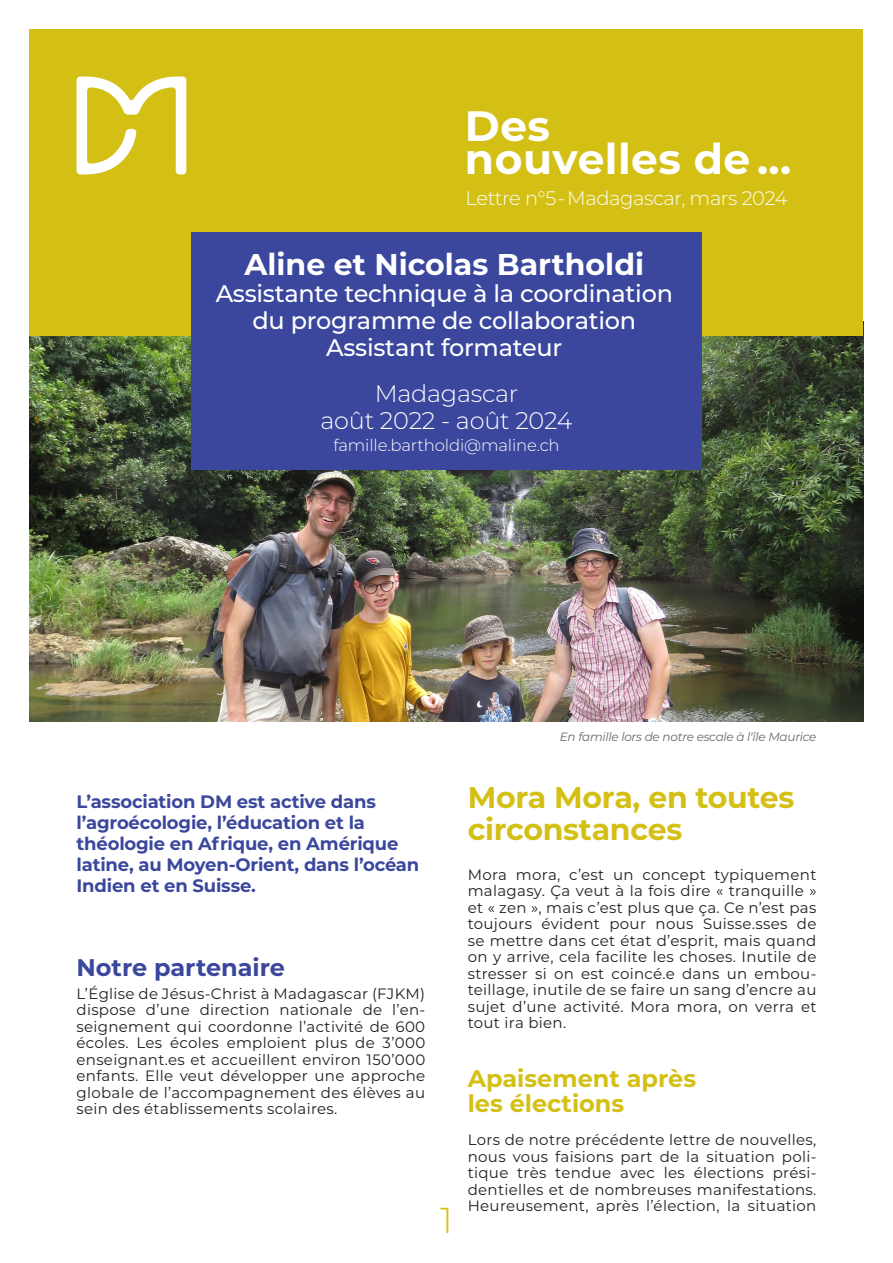
<style>
.page{position:relative;width:893px;height:1263px;background:#fff}
.page>*{position:absolute;margin:0;border:0;box-sizing:border-box;transform-origin:0 0}
.t1{font:700 42.3px "Montserrat";letter-spacing:.01em;color:#fff}
.t2{font:300 36px "Montserrat";color:#d4c015}
.t3{font:700 30px/31.5px "Montserrat";letter-spacing:-.01em;color:#d4c015}
.t4{font:700 30px "Montserrat";color:#fff}
.t5{font:500 24px/27px "Montserrat";letter-spacing:-.01em;color:#fff;text-align:center}
.t6{font:300 24px "Montserrat";letter-spacing:-.01em;color:#fff}
.Intertitre{font:700 24px "Montserrat";color:#d4c015}
.t7{font:700 24px "Montserrat";color:#3b479d}
.t8{font:300 19.5px "Montserrat";letter-spacing:-.02em;color:#fff}
.t9{font:700 18px/21px "Montserrat";letter-spacing:-.01em;color:#3b479d}
.t10{font:300 16.5px "Montserrat";letter-spacing:-.01em;color:#fff}
.texte{font:15px/16.5px "Montserrat";letter-spacing:.02em;color:#231f20;text-align:justify}
.légendes{font:italic 12px "Montserrat";letter-spacing:-.02em;color:#69696c}
</style>
<div class="page">
<img style="left:30px;top:336px;width:833px;height:386px">
<div style="left:30px;top:30px;width:833px;height:306px;background:#d4c015"></div>
<div style="left:191px;top:233px;width:511px;height:237px;background:#3b479d"></div>
<svg style="left:77px;top:76px;width:109px;height:98px"></svg>
<p class="t1" style="left:465px;top:95px;width:87px">Des</p>
<p class="t1" style="left:465px;top:128px;width:328px">nouvelles de ...</p>
<p class="t8" style="left:466px;top:185px;width:323px">Lettre n°5 - Madagascar, mars 2024</p>
<p class="t4" style="left:245px;top:243px;width:401px">Aline et Nicolas Bartholdi</p>
<p class="t5" style="left:216px;top:279px;width:459px">Assistante technique à la coordination du programme de collaboration</p>
<p class="t5" style="left:326px;top:333px;width:238px">Assistant formateur</p>
<p class="t6" style="left:375px;top:377px;width:145px">Madagascar</p>
<p class="t6" style="left:320px;top:404px;width:253px">août 2022 - août 2024</p>
<p class="t10" style="left:333px;top:434px;width:228px">famille.bartholdi@maline.ch</p>
<p class="t9" style="left:77px;top:790px;width:344px">L’association DM est active dans l’agroécologie, l’éducation et la théologie en Afrique, en Amérique latine, au Moyen-Orient, dans l’océan<br>Indien et en Suisse.</p>
<p class="t7" style="left:77px;top:950px;width:210px">Notre partenaire</p>
<p class="texte" style="left:77px;top:984px;width:350px">L’Église de Jésus-Christ à Madagascar (FJKM) dispose d’une direction nationale de l’en&shy;seignement qui coordonne l’activité de 600 écoles. Les écoles emploient plus de 3’000 enseignant.es et accueillent environ 150’000 enfants. Elle veut développer une approche globale de l’accompagnement des élèves au sein des établissements scolaires.</p>
<p class="t2" style="left:440px;top:1196px;width:14px">1</p>
<p class="légendes" style="left:560px;top:728px;width:258px">En famille lors de notre escale à l'île Maurice</p>
<p class="t3" style="left:468px;top:780px;width:328px">Mora Mora, en toutes circonstances</p>
<p class="texte" style="left:468px;top:866px;width:350px">Mora mora, c’est un concept typiquement malagasy. Ça veut à la fois dire « tranquille » et « zen », mais c’est plus que ça. Ce n’est pas toujours évident pour nous Suisse.sses de se mettre dans cet état d’esprit, mais quand on y arrive, cela facilite les choses. Inutile de stresser si on est coincé.e dans un embou&shy;teillage, inutile de se faire un sang d’encre au sujet d’une activité. Mora mora, on verra et tout ira bien.</p>
<p class="Intertitre" style="left:468px;top:1061px;width:230px">Apaisement après</p>
<p class="Intertitre" style="left:468px;top:1086px;width:158px">les élections</p>
<p class="texte" style="left:468px;top:1131px;width:350px">Lors de notre précédente lettre de nouvelles, nous vous faisions part de la situation poli&shy;tique très tendue avec les élections prési&shy;dentielles et de nombreuses manifestations.<br>Heureusement, après l’élection, la situation</p>
</div>
